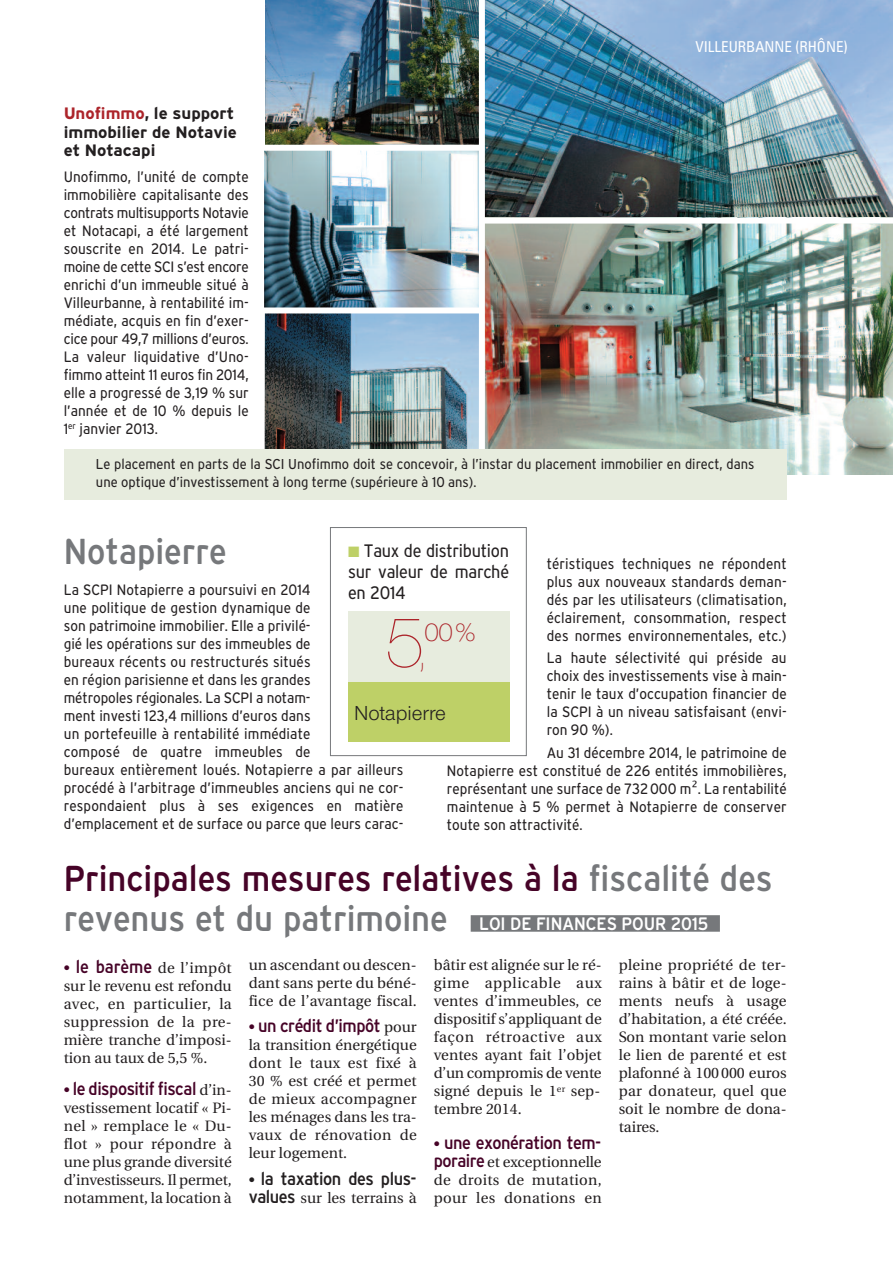
<style>
.page{position:relative;width:893px;height:1263px;background:#fff}
.page>*{position:absolute;margin:0;border:0;box-sizing:border-box;transform-origin:0 0}
.t1{font:200 75px "Nimbus Sans Novus T";color:#ac242a}
.t2{font:700 condensed 36px/40.5px "Teleneue";color:#76787b}
.t3{font:300 27px "Nimbus Sans Novus T";color:#ac242a}
.t4{font:21px "Nimbus Sans Novus T";color:#231f20}
.t5{font:700 condensed 18px "Teleneue";letter-spacing:-.025em;color:#460327}
.t6{font:500 condensed 18px/21px "Teleneue";letter-spacing:-.015em;color:#231f20;text-align:justify}
.t7{font:700 condensed 18px "Teleneue";color:#fff}
.t8{font:700 condensed 18px "Teleneue";letter-spacing:-.025em;color:#231f20}
.t9{font:800 16.5px/18px "Teleneue";color:#231f20}
.t10{font:500 condensed 15px/18px "Teleneue";color:#231f20;text-align:justify}
.t11{font:15px/18px "Utopia";color:#231f20;text-align:justify}
.t12{font:condensed 15px "Univers";color:#fff}
.t13{font:500 condensed 14.25px/17.1px "Teleneue";color:#231f20}
.s1{color:#ac242a}
.s2{color:#bed067}
.s3{font-family:"Lucida Grande";font-weight:400;font-stretch:normal}
.s4{font-size:45px}
.s5{color:#460327}
.s6{font-family:"Teleneue";font-weight:700;font-stretch:condensed;font-size:18px;color:#460327}
.s7{font-family:"Utopia";font-weight:400;font-stretch:normal;font-size:15px}
.s8{font-family:"Utopia";font-weight:400;font-stretch:normal;font-size:15px;color:#231f20}
.s9{font-family:"Teleneue";font-weight:700;font-stretch:condensed;font-size:18px}
</style>
<div class="page">
<div style="left:330px;top:527px;width:196px;height:229px;border:1px solid #76787b"></div>
<div style="left:348px;top:682px;width:161px;height:59px;background:#bed067"></div>
<div style="left:348px;top:612px;width:161px;height:70px;background:#e7ecde"></div>
<img style="left:485px;top:0;width:408px;height:474px">
<img style="left:265px;top:0;width:214px;height:145px">
<img style="left:265px;top:151px;width:214px;height:298px">
<div style="left:471px;top:915px;width:249px;height:17px;background:#76787b"></div>
<div style="left:482px;top:218px;width:411px;height:6px;background:#fff"></div>
<div style="left:258px;top:307px;width:223px;height:6px;background:#fff"></div>
<div style="left:64px;top:449px;width:723px;height:51px;background:#e7ecde"></div>
<p class="t12" style="left:695px;top:41px;width:154px">VILLEURBANNE (RHÔNE)</p>
<p class="t9" style="left:64px;top:105px;width:175px"><span class="s1">Unofimmo</span>, le support immobilier de Notavie et Notacapi</p>
<p class="t10" style="left:64px;top:168px;width:186px">Unofimmo, l’unité de compte immobilière capitalisante des contrats multisupports Notavie et Notacapi, a été largement souscrite en 2014. Le patri&shy;moine de cette SCI s’est encore enrichi d’un immeuble situé à Villeurbanne, à rentabilité im&shy;médiate, acquis en fin d’exer&shy;cice pour 49,7 millions d’euros.<br>La valeur liquidative d’Uno&shy;fimmo atteint 11 euros fin 2014, elle a progressé de 3,19 % sur l’année et de 10 % depuis le 1<sup>er</sup> janvier 2013.</p>
<p class="t13" style="left:96px;top:456px;width:660px">Le placement en parts de la SCI Unofimmo doit se concevoir, à l’instar du placement immobilier en direct, dans une optique d’investissement à long terme (supérieure à 10 ans).</p>
<h2 class="t2" style="left:64px;top:531px;width:164px">Notapierre</h2>
<p class="t10" style="left:64px;top:580px;width:341px;text-align:left">La SCPI Notapierre a poursuivi en 2014<br>une politique de gestion dynamique de<br>son patrimoine immobilier. Elle a privilé-<br>gié les opérations sur des immeubles de<br>bureaux récents ou restructurés situés<br>en région parisienne et dans les grandes<br>métropoles régionales. La SCPI a notam-<br>ment investi 123,4 millions d’euros dans<br>un portefeuille à rentabilité immédiate<br>composé de quatre immeubles de<br>bureaux entièrement loués. Notapierre a par ailleurs procédé à l’arbitrage d’immeubles anciens qui ne cor&shy;respondaient plus à ses exigences en matière d’emplacement et de surface ou parce que leurs carac-</p>
<p class="t6" style="left:348px;top:540px;width:162px"><span class="s2">■</span> Taux de distribution sur valeur de marché en 2014</p>
<p class="t10" style="left:547px;top:555px;width:241px">téristiques techniques ne répondent plus aux nouveaux standards deman&shy;dés par les utilisateurs (climatisation, éclairement, consommation, respect des normes environnementales, etc.)</p>
<p class="t10" style="left:547px;top:649px;width:241px">La haute sélectivité qui préside au choix des investissements vise à main&shy;tenir le taux d’occupation financier de la SCPI à un niveau satisfaisant (envi&shy;ron 90 %).</p>
<p class="t10" style="left:447px;top:743px;width:341px;text-indent:100px">Au 31 décembre 2014, le patrimoine de Notapierre est constitué de 226 entités immobilières, représentant une surface de 732000 m<span class="s3">²</span>. La rentabilité maintenue à 5 % permet à Notapierre de conserver toute son attractivité.</p>
<h1 class="t1" style="left:383px;top:597px;width:45px">5<span class="s4">,</span></h1>
<h3 class="t3" style="left:424px;top:616px;width:53px">00%</h3>
<h3 class="t4" style="left:354px;top:700px;width:93px">Notapierre</h3>
<h2 class="t2" style="left:64px;top:858px;width:710px"><span class="s5">Principales mesures relatives à la</span> fiscalité des revenus et du patrimoine</h2>
<p class="t7" style="left:479px;top:913px;width:231px">LOI DE FINANCES POUR 2015</p>
<p class="t11" style="left:64px;top:960px;width:169px"><span class="s5">•</span> <span class="s6">le barème</span> de l’impôt sur le revenu est refondu avec, en particulier, la suppression de la pre&shy;mière tranche d’imposi&shy;tion au taux de 5,5 %.</p>
<p class="t5" style="left:64px;top:1078px;width:169px"><span class="s7">•</span> le dispositif fiscal <span class="s8">d’in-</span></p>
<p class="t11" style="left:64px;top:1100px;width:169px">vestissement locatif « Pi&shy;nel » remplace le « Du&shy;flot » pour répondre à une plus grande diversité d’investisseurs. Il permet, notamment, la location à</p>
<p class="t11" style="left:249px;top:957px;width:169px">un ascendant ou descen&shy;dant sans perte du béné&shy;fice de l’avantage fiscal.</p>
<p class="t5" style="left:249px;top:1015px;width:169px"><span class="s7">•</span> un crédit d’impôt <span class="s8">pour</span></p>
<p class="t11" style="left:249px;top:1037px;width:169px">la transition énergétique dont le taux est fixé à 30 % est créé et permet de mieux accompagner les ménages dans les tra&shy;vaux de rénovation de leur logement.</p>
<p class="t8" style="left:249px;top:1168px;width:169px"><span class="s7">•</span> la taxation des plus-</p>
<p class="t11" style="left:249px;top:1190px;width:169px"><span class="s9">values</span> sur les terrains à</p>
<p class="t11" style="left:434px;top:957px;width:169px">bâtir est alignée sur le ré&shy;gime applicable aux ventes d’immeubles, ce dispositif s’appliquant de façon rétroactive aux ventes ayant fait l’objet d’un compromis de vente signé depuis le 1<sup>er</sup> sep&shy;tembre 2014.</p>
<p class="t5" style="left:434px;top:1132px;width:169px"><span class="s7">•</span> une exonération tem-</p>
<p class="t11" style="left:434px;top:1154px;width:169px"><span class="s6">poraire</span> et exceptionnelle de droits de mutation, pour les donations en</p>
<p class="t11" style="left:619px;top:957px;width:169px">pleine propriété de ter&shy;rains à bâtir et de loge&shy;ments neufs à usage d’habitation, a été créée.<br>Son montant varie selon le lien de parenté et est plafonné à 100000 euros par donateur, quel que soit le nombre de dona&shy;taires.</p>
</div>
